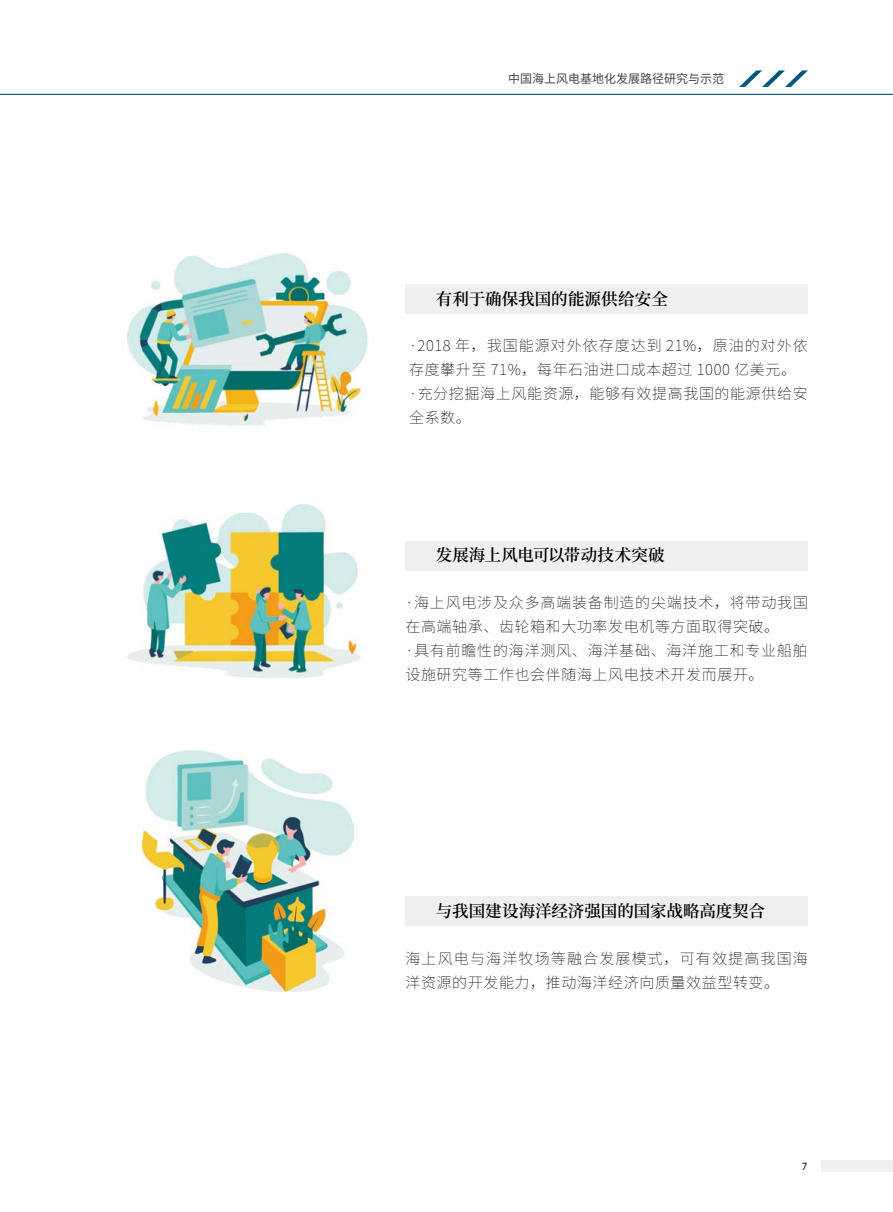
<style>
.page{position:relative;width:893px;height:1212px;background:#fff}
.page>*{position:absolute;margin:0;border:0;box-sizing:border-box;transform-origin:0 0}
.t1{font:600 16.5px "Source Han Serif CN";color:#000}
.t2{font:200 15px/24px "Source Han Sans CN";letter-spacing:.04em;color:#000}
.t3{font:200 15px/24px "Source Han Sans CN";letter-spacing:.08em;color:#000}
.t4{font:12px "Source Han Sans CN";color:#474343}
.t5{font:10.5px "Andale Mono";color:#000}
</style>
<div class="page">
<div style="left:821px;top:1160px;width:72px;height:11px;background:#efefef"></div>
<hr style="left:0;top:94px;width:893px;height:1px;background:#00577e">
<svg style="left:739px;top:70px;width:69px;height:17px"></svg>
<div style="left:405px;top:284px;width:403px;height:30px;background:#efefef"></div>
<div style="left:405px;top:897px;width:403px;height:29px;background:#efefef"></div>
<div style="left:405px;top:541px;width:403px;height:30px;background:#efefef"></div>
<img style="left:128px;top:253px;width:240px;height:173px">
<img style="left:128px;top:504px;width:232px;height:174px">
<img style="left:143px;top:750px;width:210px;height:242px">
<p class="t4" style="left:508px;top:72px;width:217px">中国海上风电基地化发展路径研究与示范</p>
<p class="t1" style="left:436px;top:289px;width:234px">有利于确保我国的能源供给安全</p>
<p class="t2" style="left:409px;top:334px;width:400px">·2018 年，我国能源对外依存度达到 21%，原油的对外依存度攀升至 71%，每年石油进口成本超过 1000 亿美元。<br>·充分挖掘海上风能资源，能够有效提高我国的能源供给安全系数。</p>
<p class="t1" style="left:436px;top:546px;width:230px">发展海上风电可以带动技术突破</p>
<p class="t2" style="left:405px;top:591px;width:404px">·海上风电涉及众多高端装备制造的尖端技术，将带动我国在高端轴承、齿轮箱和大功率发电机等方面取得突破。<br>·具有前瞻性的海洋测风、海洋基础、海洋施工和专业船舶设施研究等工作也会伴随海上风电技术开发而展开。</p>
<p class="t1" style="left:436px;top:901px;width:331px">与我国建设海洋经济强国的国家战略高度契合</p>
<p class="t3" style="left:405px;top:946px;width:404px">海上风电与海洋牧场等融合发展模式，可有效提高我国海洋资源的开发能力，推动海洋经济向质量效益型转变。</p>
<p class="t5" style="left:802px;top:1159px;width:8px">7</p>
</div>
